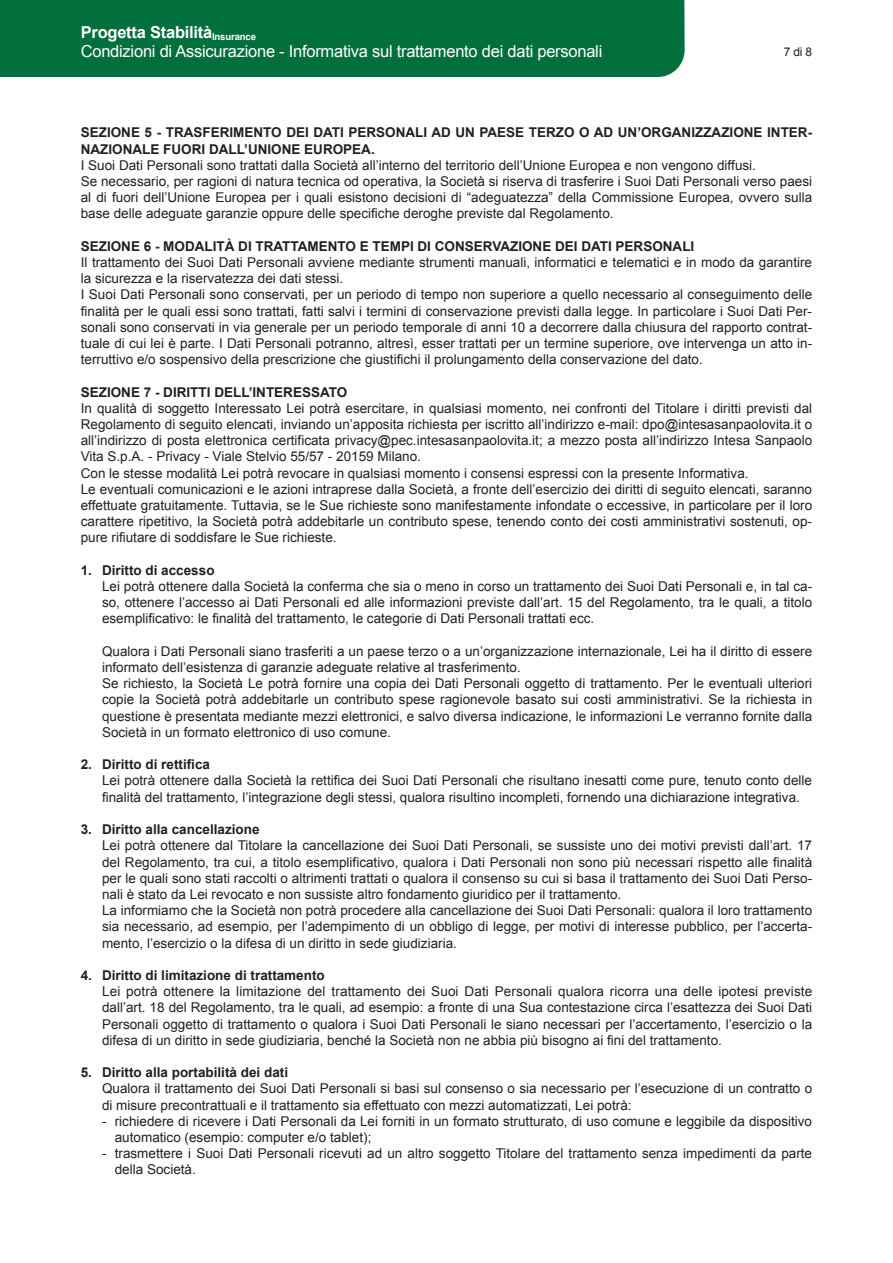
<style>
.page{position:relative;width:893px;height:1263px;background:#fff}
.page>*{position:absolute;margin:0;border:0;box-sizing:border-box;transform-origin:0 0}
.t1{font:16.5px/19.8px "Arial";letter-spacing:-.015em;color:#fff}
.t2{font:13.5px/16.2px "Arial";color:#231f20}
.t3{font:700 13.5px/16.2px "Arial";color:#231f20}
.t4{font:12px "Arial";color:#231f20}
.s1{font-weight:700}
</style>
<div class="page">
<div style="left:0;top:0;width:685px;height:77px;background:#006f3c"></div>
<p class="t1" style="left:81px;top:22px;width:523px"><span class="s1">Progetta Stabilità</span><sub>Insurance<br></sub>Condizioni di Assicurazione - Informativa sul trattamento dei dati personali</p>
<p class="t4" style="left:784px;top:43px;width:30px">7 di 8</p>
<p class="t3" style="left:81px;top:125px;width:733px">SEZIONE 5 - TRASFERIMENTO DEI DATI PERSONALI AD UN PAESE TERZO O AD UN’ORGANIZZAZIONE INTER-<br>NAZIONALE FUORI DALL’UNIONE EUROPEA.</p>
<p class="t2" style="left:81px;top:157px;width:733px">I Suoi Dati Personali sono trattati dalla Società all’interno del territorio dell’Unione Europea e non vengono diffusi.<br>Se necessario, per ragioni di natura tecnica od operativa, la Società si riserva di trasferire i Suoi Dati Personali verso paesi al di fuori dell’Unione Europea per i quali esistono decisioni di “adeguatezza” della Commissione Europea, ovvero sulla base delle adeguate garanzie oppure delle specifiche deroghe previste dal Regolamento.</p>
<p class="t3" style="left:81px;top:238px;width:615px">SEZIONE 6 - MODALITÀ DI TRATTAMENTO E TEMPI DI CONSERVAZIONE DEI DATI PERSONALI</p>
<p class="t2" style="left:81px;top:254px;width:733px">Il trattamento dei Suoi Dati Personali avviene mediante strumenti manuali, informatici e telematici e in modo da garantire la sicurezza e la riservatezza dei dati stessi.<br>I Suoi Dati Personali sono conservati, per un periodo di tempo non superiore a quello necessario al conseguimento delle finalità per le quali essi sono trattati, fatti salvi i termini di conservazione previsti dalla legge. In particolare i Suoi Dati Per&shy;sonali sono conservati in via generale per un periodo temporale di anni 10 a decorrere dalla chiusura del rapporto contrat&shy;tuale di cui lei è parte. I Dati Personali potranno, altresì, esser trattati per un termine superiore, ove intervenga un atto in&shy;terruttivo e/o sospensivo della prescrizione che giustifichi il prolungamento della conservazione del dato.</p>
<p class="t3" style="left:81px;top:384px;width:268px">SEZIONE 7 - DIRITTI DELL’INTERESSATO</p>
<p class="t2" style="left:81px;top:400px;width:733px">In qualità di soggetto Interessato Lei potrà esercitare, in qualsiasi momento, nei confronti del Titolare i diritti previsti dal Regolamento di seguito elencati, inviando un’apposita richiesta per iscritto all’indirizzo e-mail: dpo@intesasanpaolovita.it o all’indirizzo di posta elettronica certificata privacy@pec.intesasanpaolovita.it; a mezzo posta all’indirizzo Intesa Sanpaolo Vita S.p.A. - Privacy - Viale Stelvio 55/57 - 20159 Milano.<br>Con le stesse modalità Lei potrà revocare in qualsiasi momento i consensi espressi con la presente Informativa.<br>Le eventuali comunicazioni e le azioni intraprese dalla Società, a fronte dell’esercizio dei diritti di seguito elencati, saranno effettuate gratuitamente. Tuttavia, se le Sue richieste sono manifestamente infondate o eccessive, in particolare per il loro carattere ripetitivo, la Società potrà addebitarle un contributo spese, tenendo conto dei costi amministrativi sostenuti, op&shy;pure rifiutare di soddisfare le Sue richieste.</p>
<p class="t3" style="left:81px;top:562px;width:135px">1. Diritto di accesso</p>
<p class="t2" style="left:102px;top:578px;width:712px;text-align:justify">Lei potrà ottenere dalla Società la conferma che sia o meno in corso un trattamento dei Suoi Dati Personali e, in tal ca&shy;so, ottenere l’accesso ai Dati Personali ed alle informazioni previste dall’art. 15 del Regolamento, tra le quali, a titolo esemplificativo: le finalità del trattamento, le categorie di Dati Personali trattati ecc.</p>
<p class="t2" style="left:102px;top:643px;width:712px">Qualora i Dati Personali siano trasferiti a un paese terzo o a un’organizzazione internazionale, Lei ha il diritto di essere informato dell’esistenza di garanzie adeguate relative al trasferimento.<br>Se richiesto, la Società Le potrà fornire una copia dei Dati Personali oggetto di trattamento. Per le eventuali ulteriori copie la Società potrà addebitarle un contributo spese ragionevole basato sui costi amministrativi. Se la richiesta in questione è presentata mediante mezzi elettronici, e salvo diversa indicazione, le informazioni Le verranno fornite dalla Società in un formato elettronico di uso comune.</p>
<p class="t3" style="left:81px;top:757px;width:131px">2. Diritto di rettifica</p>
<p class="t2" style="left:102px;top:773px;width:712px">Lei potrà ottenere dalla Società la rettifica dei Suoi Dati Personali che risultano inesatti come pure, tenuto conto delle finalità del trattamento, l’integrazione degli stessi, qualora risultino incompleti, fornendo una dichiarazione integrativa.</p>
<p class="t3" style="left:81px;top:822px;width:180px">3. Diritto alla cancellazione</p>
<p class="t2" style="left:102px;top:837px;width:712px">Lei potrà ottenere dal Titolare la cancellazione dei Suoi Dati Personali, se sussiste uno dei motivi previsti dall’art. 17 del Regolamento, tra cui, a titolo esemplificativo, qualora i Dati Personali non sono più necessari rispetto alle finalità per le quali sono stati raccolti o altrimenti trattati o qualora il consenso su cui si basa il trattamento dei Suoi Dati Perso&shy;nali è stato da Lei revocato e non sussiste altro fondamento giuridico per il trattamento.<br>La informiamo che la Società non potrà procedere alla cancellazione dei Suoi Dati Personali: qualora il loro trattamento sia necessario, ad esempio, per l’adempimento di un obbligo di legge, per motivi di interesse pubblico, per l’accerta&shy;mento, l’esercizio o la difesa di un diritto in sede giudiziaria.</p>
<p class="t3" style="left:81px;top:967px;width:246px">4. Diritto di limitazione di trattamento</p>
<p class="t2" style="left:102px;top:983px;width:712px;text-align:justify">Lei potrà ottenere la limitazione del trattamento dei Suoi Dati Personali qualora ricorra una delle ipotesi previste dall’art. 18 del Regolamento, tra le quali, ad esempio: a fronte di una Sua contestazione circa l’esattezza dei Suoi Dati Personali oggetto di trattamento o qualora i Suoi Dati Personali le siano necessari per l’accertamento, l’esercizio o la difesa di un diritto in sede giudiziaria, benché la Società non ne abbia più bisogno ai fini del trattamento.</p>
<p class="t3" style="left:81px;top:1065px;width:209px">5. Diritto alla portabilità dei dati</p>
<p class="t2" style="left:102px;top:1080px;width:712px">Qualora il trattamento dei Suoi Dati Personali si basi sul consenso o sia necessario per l’esecuzione di un contratto o di misure precontrattuali e il trattamento sia effettuato con mezzi automatizzati, Lei potrà:</p>
<p class="t2" style="left:115px;top:1113px;width:699px;text-indent:-13px">- richiedere di ricevere i Dati Personali da Lei forniti in un formato strutturato, di uso comune e leggibile da dispositivo automatico (esempio: computer e/o tablet);</p>
<p class="t2" style="left:115px;top:1145px;width:699px;text-indent:-13px">- trasmettere i Suoi Dati Personali ricevuti ad un altro soggetto Titolare del trattamento senza impedimenti da parte della Società.</p>
</div>
